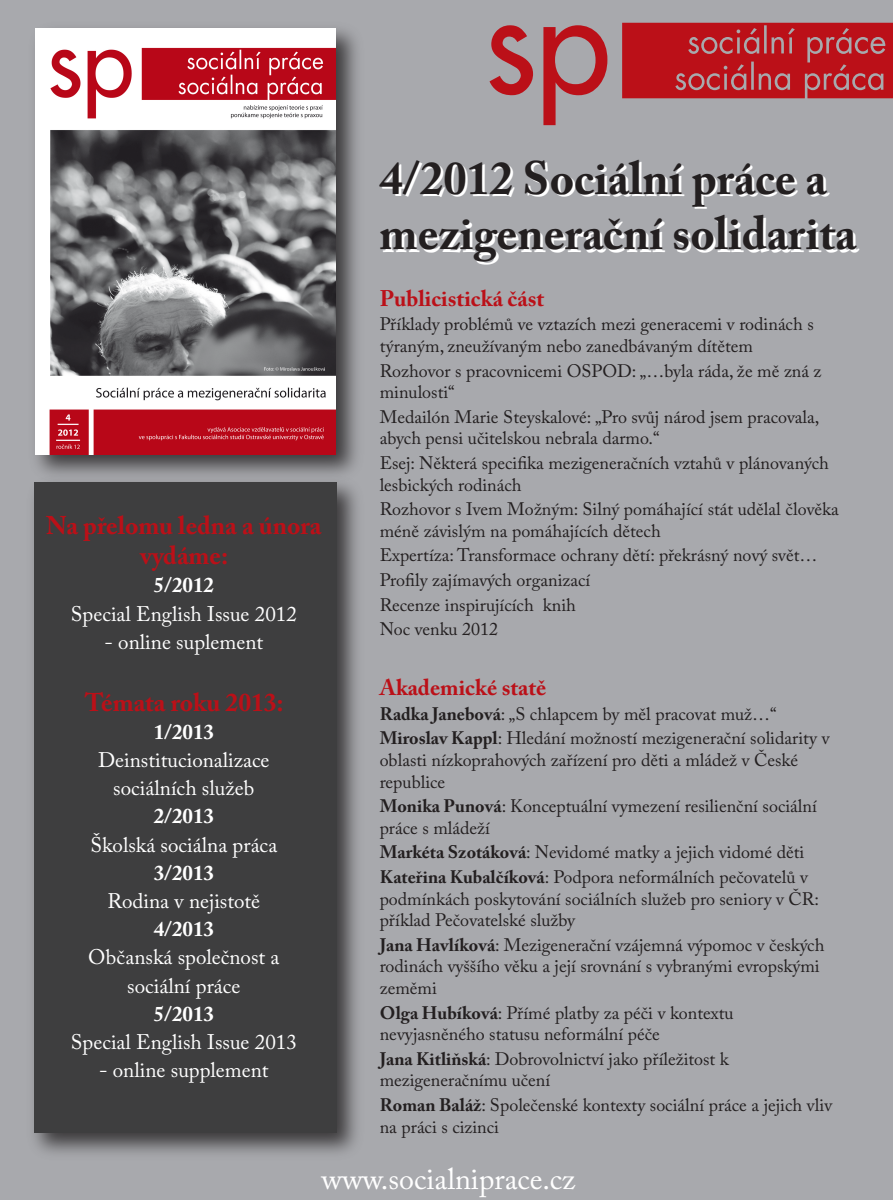
<style>
.page{position:relative;width:893px;height:1200px;background:#a8a9ad}
.page>*{position:absolute;margin:0;border:0;box-sizing:border-box;transform-origin:0 0}
.t1{font:700 46.5px/55.8px "Adobe Caslon Pro";color:#231f20}
.t2{font:30px "Adobe Caslon Pro";color:#fff}
.t3{font:700 25.5px/30.6px "Adobe Caslon Pro";color:#bb1018;text-align:center}
.t4{font:700 22.5px "Adobe Caslon Pro";color:#bb1018}
.t5{font:21px/28.2px "Adobe Caslon Pro";color:#fff;text-align:center}
.t6{font:700 21px "Adobe Caslon Pro";color:#fff}
.t7{font:18px/21.6px "Adobe Caslon Pro";color:#231f20}
.s1{font-weight:700}
</style>
<div class="page">
<svg style="left:489px;top:25px;width:44px;height:70px"></svg>
<svg style="left:543px;top:25px;width:64px;height:100px"></svg>
<svg style="left:622px;top:23px;width:271px;height:75px;background:#b8232a"></svg>
<img style="left:35px;top:28px;width:322px;height:442px">
<img style="left:36px;top:29px;width:299px;height:425px">
<div style="left:34px;top:482px;width:302px;height:650px;background:#3e3e3f"></div>
<h3 class="t3" style="left:46px;top:509px;width:277px">Na přelomu ledna a února vydáme:</h3>
<p class="t6" style="left:154px;top:573px;width:62px">5/2012</p>
<p class="t5" style="left:71px;top:599px;width:228px">Special English Issue 2012</p>
<p class="t5" style="left:104px;top:627px;width:160px">- online suplement</p>
<h3 class="t3" style="left:85px;top:686px;width:200px">Témata roku 2013:</h3>
<p class="t6" style="left:154px;top:719px;width:62px">1/2013</p>
<p class="t5" style="left:98px;top:746px;width:173px">Deinstitucionalizace sociálních služeb</p>
<p class="t6" style="left:154px;top:804px;width:62px">2/2013</p>
<p class="t5" style="left:90px;top:830px;width:188px">Školská sociálna práca</p>
<p class="t6" style="left:154px;top:860px;width:62px">3/2013</p>
<p class="t5" style="left:108px;top:887px;width:154px">Rodina v nejistotě</p>
<p class="t6" style="left:154px;top:917px;width:62px">4/2013</p>
<p class="t5" style="left:88px;top:943px;width:193px">Občanská společnost a sociální práce</p>
<p class="t6" style="left:154px;top:1001px;width:62px">5/2013</p>
<p class="t5" style="left:71px;top:1028px;width:228px">Special English Issue 2013</p>
<p class="t5" style="left:99px;top:1056px;width:171px">- online supplement</p>
<h1 class="t1" style="left:379px;top:150px;width:479px">4/2012 Sociální práce a mezigenerační solidarita</h1>
<p class="t4" style="left:380px;top:285px;width:166px">Publicistická část</p>
<p class="t7" style="left:380px;top:313px;width:436px">Příklady problémů ve vztazích mezi generacemi v rodinách s týraným, zneužívaným nebo zanedbávaným dítětem</p>
<p class="t7" style="left:380px;top:360px;width:443px">Rozhovor s pracovnicemi OSPOD: „…byla ráda, že mě zná z minulosti“</p>
<p class="t7" style="left:380px;top:406px;width:441px">Medailón Marie Steyskalové: „Pro svůj národ jsem pracovala, abych pensi učitelskou nebrala darmo.“</p>
<p class="t7" style="left:380px;top:452px;width:451px">Esej: Některá specifika mezigeneračních vztahů v plánovaných lesbických rodinách</p>
<p class="t7" style="left:380px;top:498px;width:461px">Rozhovor s Ivem Možným: Silný pomáhající stát udělal člověka méně závislým na pomáhajících dětech</p>
<p class="t7" style="left:380px;top:543px;width:439px;line-height:24.6px">Expertíza: Transformace ochrany dětí: překrásný nový svět… Profily zajímavých organizací<br>Recenze inspirujících knih<br>Noc venku 2012</p>
<p class="t4" style="left:380px;top:674px;width:168px">Akademické statě</p>
<p class="t7" style="left:380px;top:701px;width:451px;line-height:24.6px"><span class="s1">Radka Janebová</span>: „S chlapcem by měl pracovat muž…“<br><span class="s1">Miroslav Kappl</span>: Hledání možností mezigenerační solidarity v</p>
<p class="t7" style="left:380px;top:749px;width:420px">oblasti nízkoprahových zařízení pro děti a mládež v České republice</p>
<p class="t7" style="left:380px;top:795px;width:439px"><span class="s1">Monika Punová</span>: Konceptuální vymezení resilienční sociální práce s mládeží</p>
<p class="t7" style="left:380px;top:840px;width:430px;line-height:24.6px"><span class="s1">Markéta Szotáková</span>: Nevidomé matky a jejich vidomé děti<br><span class="s1">Kateřina Kubalčíková</span>: Podpora neformálních pečovatelů v</p>
<p class="t7" style="left:380px;top:888px;width:441px">podmínkách poskytování sociálních služeb pro seniory v ČR: příklad Pečovatelské služby</p>
<p class="t7" style="left:380px;top:934px;width:446px"><span class="s1">Jana Havlíková</span>: Mezigenerační vzájemná výpomoc v českých rodinách vyššího věku a její srovnání s vybranými evropskými zeměmi</p>
<p class="t7" style="left:380px;top:1002px;width:355px"><span class="s1">Olga Hubíková</span>: Přímé platby za péči v kontextu nevyjasněného statusu neformální péče</p>
<p class="t7" style="left:380px;top:1048px;width:351px"><span class="s1">Jana Kitliňská</span>: Dobrovolnictví jako příležitost k mezigeneračnímu učení</p>
<p class="t7" style="left:380px;top:1094px;width:454px"><span class="s1">Roman Baláž</span>: Společenské kontexty sociální práce a jejich vliv na práci s cizinci</p>
<h2 class="t2" style="left:321px;top:1161px;width:255px">www.socialniprace.cz</h2>
</div>
